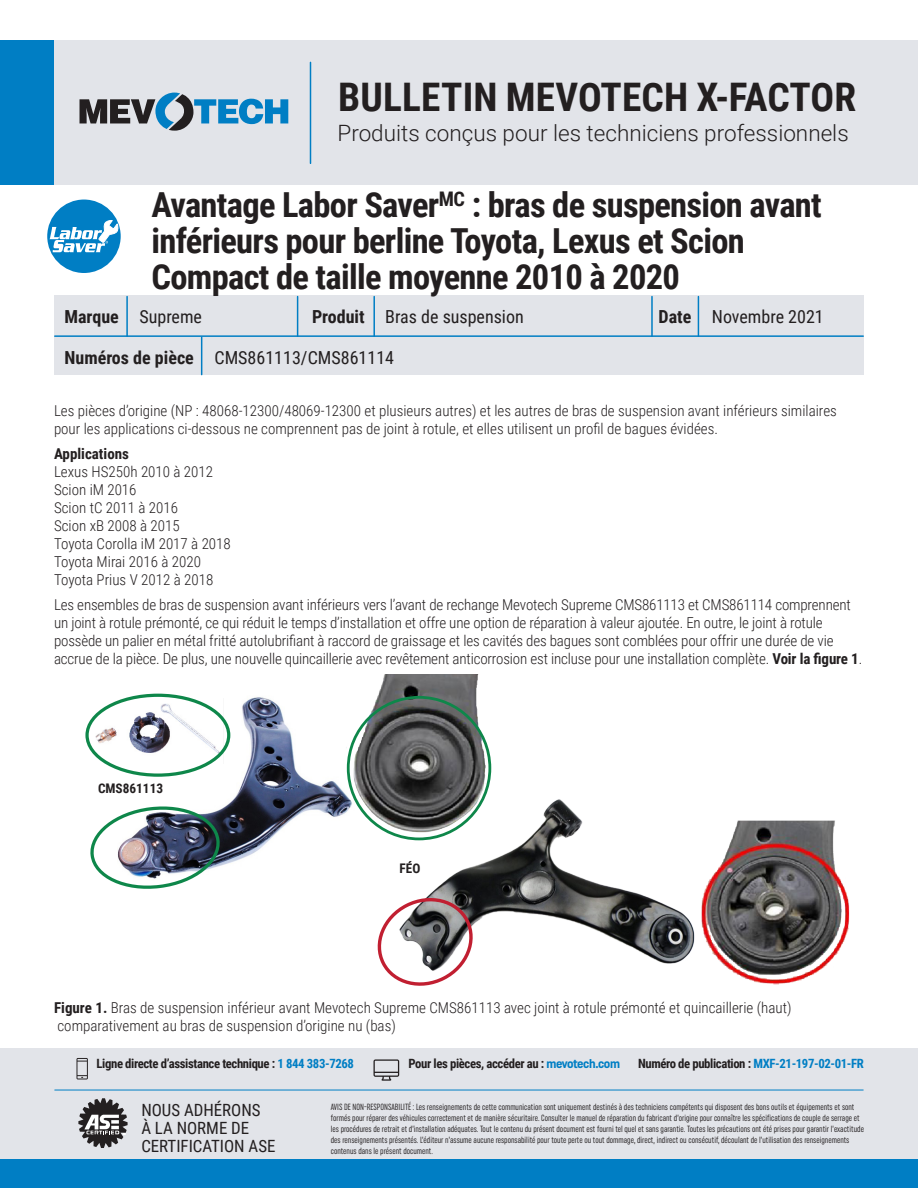
<style>
.page{position:relative;width:918px;height:1188px;background:#fff}
.page>*{position:absolute;margin:0;border:0;box-sizing:border-box;transform-origin:0 0}
.t1{font:700 39.3px "Roboto Condensed";letter-spacing:.005em;color:#231f20}
.t2{font:700 34.5px/36px "Roboto Condensed";letter-spacing:-.02em;color:#231f20}
.t3{font:300 22.5px "Roboto";color:#231f20}
.t4{font:18px "Roboto Condensed";color:#231f20}
.t5{font:16.8px/18px "Roboto Condensed";color:#231f20}
.Basic_Body{font:300 15px/18px "Roboto Condensed";letter-spacing:-.01em;color:#231f20}
.Basic_Body-2{font:700 15px "Roboto Condensed";color:#231f20}
.Basic_Body-3{font:700 13.2px "Roboto Condensed";color:#231f20}
.t6{font:700 12.75px "Roboto Condensed";letter-spacing:-.03em;color:#231f20}
.t7{font:extra-condensed 9px/10.8px "Uniform";color:#231f20}
.s1{font-weight:700}
.s2{color:#007ec4}
.s3{font-family:"Uniform Condensed";color:#007ec4}
</style>
<div class="page">
<div style="left:54px;top:296px;width:810px;height:79px;background:#e2e4e9"></div>
<hr style="left:297px;top:297px;width:1px;height:39px;background:#007ec4">
<hr style="left:651px;top:297px;width:2px;height:39px;background:#007ec4">
<hr style="left:373px;top:297px;width:2px;height:39px;background:#007ec4">
<hr style="left:698px;top:297px;width:1px;height:39px;background:#007ec4">
<hr style="left:126px;top:297px;width:2px;height:39px;background:#007ec4">
<hr style="left:55px;top:335px;width:808px;height:2px;background:#007ec4">
<hr style="left:201px;top:337px;width:1px;height:38px;background:#007ec4">
<div style="left:44px;top:40px;width:874px;height:145px;background:#e2e4e9"></div>
<div style="left:0;top:40px;width:54px;height:145px;background:#007ec4"></div>
<hr style="left:310px;top:62px;width:1px;height:101px;background:#007ec4">
<svg style="left:80px;top:93px;width:208px;height:38px"></svg>
<div style="left:47px;top:200px;width:74px;height:73px;background:#007ec4;border-radius:50%"></div>
<svg style="left:49px;top:220px;width:70px;height:32px"></svg>
<div style="left:0;top:1049px;width:918px;height:139px;background:#e2e4e9"></div>
<div style="left:0;top:1160px;width:918px;height:28px;background:#007ec4"></div>
<svg style="left:78px;top:1098px;width:50px;height:50px"></svg>
<svg style="left:76px;top:1058px;width:12px;height:21px"></svg>
<svg style="left:374px;top:1059px;width:25px;height:22px"></svg>
<hr style="left:55px;top:1090px;width:808px;height:1px;background:#007ec4">
<img style="left:430px;top:799px;width:265px;height:165px">
<img style="left:701px;top:820px;width:149px;height:165px">
<img style="left:91px;top:693px;width:251px;height:173px">
<img style="left:95px;top:699px;width:129px;height:64px">
<div style="left:85px;top:694px;width:145px;height:83px;border:3px solid #0e874a;border-radius:50%"></div>
<img style="left:90px;top:805px;width:131px;height:84px">
<svg style="left:377px;top:894px;width:100px;height:92px"></svg>
<img style="left:342px;top:675px;width:156px;height:167px">
<div style="left:347px;top:696px;width:144px;height:144px;border:3px solid #0e874a;border-radius:50%"></div>
<p class="t1" style="left:338px;top:70px;width:520px">BULLETIN MEVOTECH X-FACTOR</p>
<p class="t3" style="left:338px;top:117px;width:513px">Produits conçus pour les techniciens professionnels</p>
<p class="t2" style="left:151px;top:186px;width:672px">Avantage Labor Saver<sup>MC</sup> : bras de suspension avant inférieurs pour berline Toyota, Lexus et Scion<br>Compact de taille moyenne 2010 à 2020</p>
<p class="t4" style="left:64px;top:304px;width:139px"><span class="s1">Marque</span> Supreme</p>
<p class="t4" style="left:312px;top:304px;width:213px"><span class="s1">Produit</span> Bras de suspension</p>
<p class="t4" style="left:658px;top:304px;width:167px"><span class="s1">Date</span> Novembre 2021</p>
<p class="t4" style="left:64px;top:345px;width:331px"><span class="s1">Numéros de pièce</span> CMS861113/CMS861114</p>
<p class="Basic_Body" style="left:54px;top:401px;width:784px">Les pièces d’origine (NP : 48068-12300/48069-12300 et plusieurs autres) et les autres de bras de suspension avant inférieurs similaires pour les applications ci-dessous ne comprennent pas de joint à rotule, et elles utilisent un profil de bagues évidées.</p>
<p class="Basic_Body-2" style="left:54px;top:443px;width:77px">Applications</p>
<p class="Basic_Body" style="left:54px;top:462px;width:178px">Lexus HS250h 2010 à 2012<br>Scion iM 2016<br>Scion tC 2011 à 2016<br>Scion xB 2008 à 2015<br>Toyota Corolla iM 2017 à 2018<br>Toyota Mirai 2016 à 2020<br>Toyota Prius V 2012 à 2018</p>
<p class="Basic_Body" style="left:54px;top:595px;width:810px">Les ensembles de bras de suspension avant inférieurs vers l’avant de rechange Mevotech Supreme CMS861113 et CMS861114 comprennent un joint à rotule prémonté, ce qui réduit le temps d’installation et offre une option de réparation à valeur ajoutée. En outre, le joint à rotule possède un palier en métal fritté autolubrifiant à raccord de graissage et les cavités des bagues sont comblées pour offrir une durée de vie accrue de la pièce. De plus, une nouvelle quincaillerie avec revêtement anticorrosion est incluse pour une installation complète. <span class="s1">Voir la figure 1</span>.</p>
<p class="Basic_Body-3" style="left:98px;top:779px;width:67px">CMS861113</p>
<p class="Basic_Body-3" style="left:400px;top:859px;width:22px">FÉO</p>
<p class="Basic_Body" style="left:54px;top:999px;width:739px"><span class="s1">Figure 1.</span> Bras de suspension inférieur avant Mevotech Supreme CMS861113 avec joint à rotule prémonté et quincaillerie (haut) comparativement au bras de suspension d’origine nu (bas)</p>
<p class="t6" style="left:97px;top:1055px;width:259px">Ligne directe d’assistance technique : <span class="s2">1 844 383-7268</span></p>
<p class="t6" style="left:409px;top:1055px;width:213px">Pour les pièces, accéder au : <span class="s3">mevotech.com</span></p>
<p class="t6" style="left:638px;top:1055px;width:227px">Numéro de publication : <span class="s2">MXF-21-197-02-01-FR</span></p>
<p class="t5" style="left:141px;top:1101px;width:136px">NOUS ADHÉRONS<br>À LA NORME DE<br>CERTIFICATION ASE</p>
<p class="t7" style="left:331px;top:1102px;width:535px">AVIS DE NON-RESPONSABILITÉ : Les renseignements de cette communication sont uniquement destinés à des techniciens compétents qui disposent des bons outils et équipements et sont formés pour réparer des véhicules correctement et de manière sécuritaire. Consulter le manuel de réparation du fabricant d’origine pour connaître les spécifications de couple de serrage et les procédures de retrait et d’installation adéquates. Tout le contenu du présent document est fourni tel quel et sans garantie. Toutes les précautions ont été prises pour garantir l’exactitude des renseignements présentés. L’éditeur n’assume aucune responsabilité pour toute perte ou tout dommage, direct, indirect ou consécutif, découlant de l’utilisation des renseignements contenus dans le présent document.</p>
</div>
